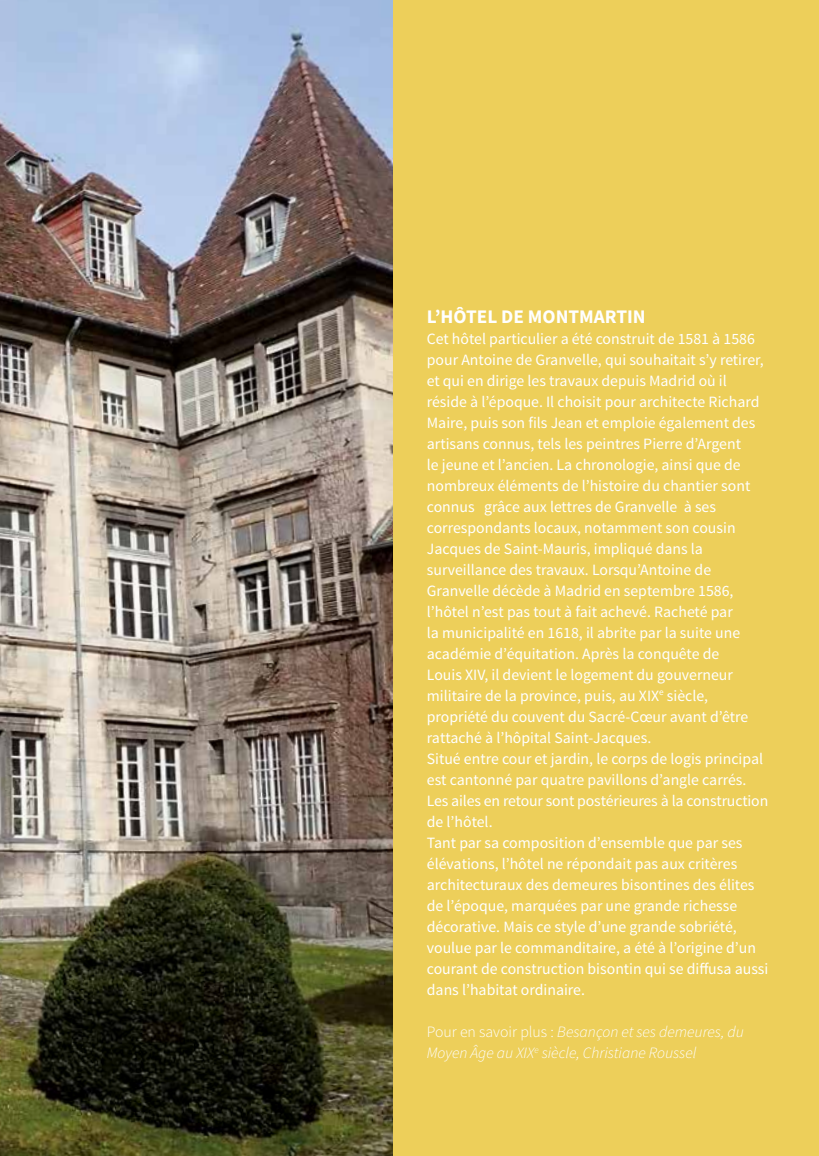
<style>
.page{position:relative;width:819px;height:1156px;background:#fff}
.page>*{position:absolute;margin:0;border:0;box-sizing:border-box;transform-origin:0 0}
.t1{font:700 19.25px "Source Sans Pro";color:#fff}
.t2{font:15.75px/21px "Source Sans Pro";color:#fff}
.t3{font:italic 300 15.75px/21px "Source Sans Pro";color:#fff}
.s1{font-style:normal}
</style>
<div class="page">
<div style="left:373px;top:0;width:446px;height:1156px;background:#edcf5a"></div>
<img style="left:0;top:0;width:392px;height:1156px">
<p class="t1" style="left:427px;top:303px;width:220px">L’HÔTEL DE MONTMARTIN</p>
<p class="t2" style="left:427px;top:328px;width:343px">Cet hôtel particulier a été construit de 1581 à 1586 pour Antoine de Granvelle, qui souhaitait s’y retirer, et qui en dirige les travaux depuis Madrid où il réside à l’époque. Il choisit pour architecte Richard Maire, puis son fils Jean et emploie également des artisans connus, tels les peintres Pierre d’Argent<br>le jeune et l’ancien. La chronologie, ainsi que de nombreux éléments de l’histoire du chantier sont connus grâce aux lettres de Granvelle à ses correspondants locaux, notamment son cousin Jacques de Saint-Mauris, impliqué dans la surveillance des travaux. Lorsqu’Antoine de Granvelle décède à Madrid en septembre 1586, l’hôtel n’est pas tout à fait achevé. Racheté par<br>la municipalité en 1618, il abrite par la suite une académie d’équitation. Après la conquête de<br>Louis XIV, il devient le logement du gouverneur militaire de la province, puis, au XIX<sup>e</sup> siècle, propriété du couvent du Sacré-Cœur avant d’être rattaché à l’hôpital Saint-Jacques.<br>Situé entre cour et jardin, le corps de logis principal est cantonné par quatre pavillons d’angle carrés.<br>Les ailes en retour sont postérieures à la construction de l’hôtel.<br>Tant par sa composition d’ensemble que par ses élévations, l’hôtel ne répondait pas aux critères architecturaux des demeures bisontines des élites de l’époque, marquées par une grande richesse décorative. Mais ce style d’une grande sobriété, voulue par le commanditaire, a été à l’origine d’un courant de construction bisontin qui se diffusa aussi dans l’habitat ordinaire.</p>
<p class="t3" style="left:427px;top:1021px;width:318px"><span class="s1">Pour en savoir plus :</span> Besançon et ses demeures, du<br>Moyen Âge au XIX<sup>e</sup> siècle, Christiane Roussel</p>
</div>
